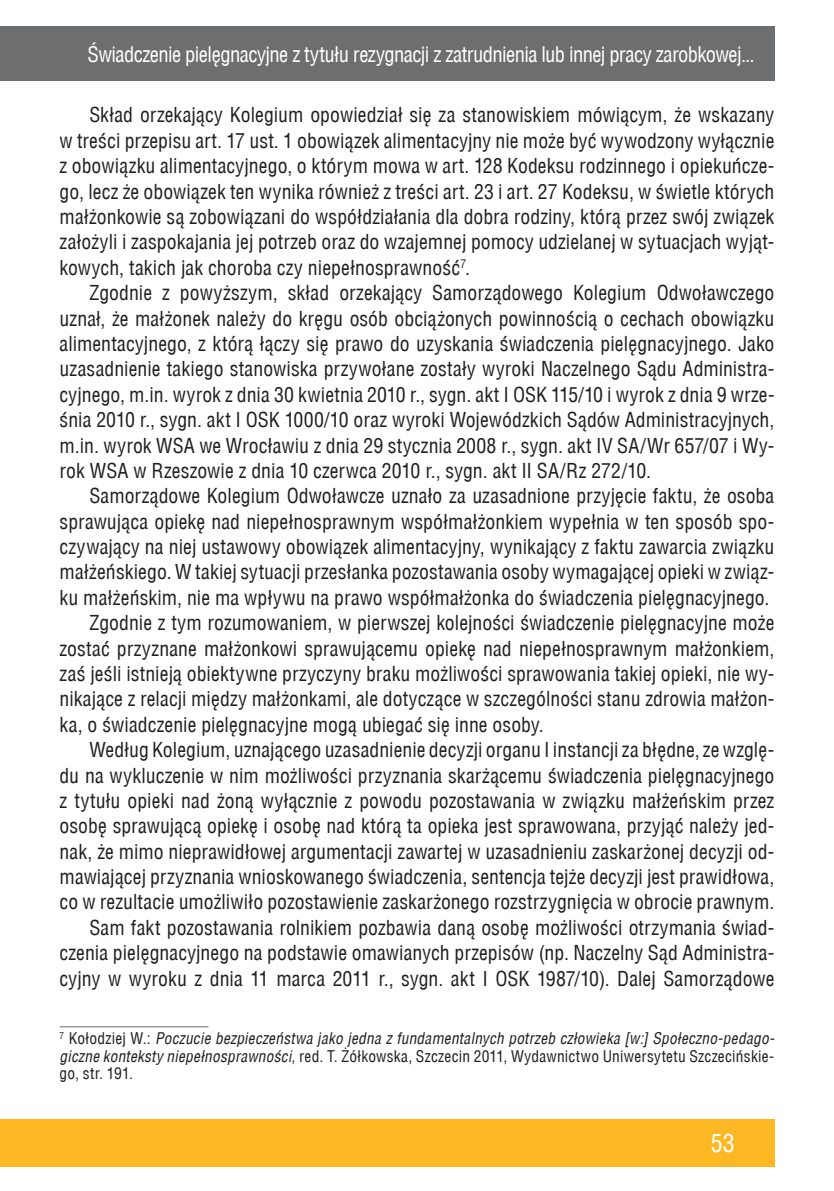
<style>
.page{position:relative;width:834px;height:1191px;background:#fff}
.page>*{position:absolute;margin:0;border:0;box-sizing:border-box;transform-origin:0 0}
.t1{font:24.5px "Switzerland Condensed";color:#fff}
.t2{font:21px "Switzerland Condensed";letter-spacing:-.03em;color:#fff}
.t3{font:20.12px/25.4px "Switzerland Condensed";letter-spacing:.005em;color:#231f20;text-align:justify}
.t4{font:italic 15.75px/17.5px "Switzerland Condensed";letter-spacing:.015em;color:#231f20;text-align:justify}
.s1{font-style:normal}
</style>
<div class="page">
<div style="left:0;top:1119px;width:774px;height:47px;background:#fdb824"></div>
<div style="left:0;top:26px;width:774px;height:55px;background:#6d6e70"></div>
<hr style="left:60px;top:1026px;width:148px;height:1px;background:#6d6e70">
<p class="t2" style="left:87px;top:42px;width:668px">Świadczenie pielęgnacyjne z tytułu rezygnacji z zatrudnienia lub innej pracy zarobkowej...</p>
<p class="t3" style="left:60px;top:102px;width:716px;text-indent:30px">Skład orzekający Kolegium opowiedział się za stanowiskiem mówiącym, że wskazany w treści przepisu art. 17 ust. 1 obowiązek alimentacyjny nie może być wywodzony wyłącznie z obowiązku alimentacyjnego, o którym mowa w art. 128 Kodeksu rodzinnego i opiekuńcze&shy;go, lecz że obowiązek ten wynika również z treści art. 23 i art. 27 Kodeksu, w świetle których małżonkowie są zobowiązani do współdziałania dla dobra rodziny, którą przez swój związek założyli i zaspokajania jej potrzeb oraz do wzajemnej pomocy udzielanej w sytuacjach wyjąt&shy;kowych, takich jak choroba czy niepełnosprawność<sup>7</sup>.</p>
<p class="t3" style="left:60px;top:280px;width:716px;text-indent:30px">Zgodnie z powyższym, skład orzekający Samorządowego Kolegium Odwoławczego uznał, że małżonek należy do kręgu osób obciążonych powinnością o cechach obowiązku alimentacyjnego, z którą łączy się prawo do uzyskania świadczenia pielęgnacyjnego. Jako uzasadnienie takiego stanowiska przywołane zostały wyroki Naczelnego Sądu Administra&shy;cyjnego, m.in. wyrok z dnia 30 kwietnia 2010 r., sygn. akt I OSK 115/10 i wyrok z dnia 9 wrze&shy;śnia 2010 r., sygn. akt I OSK 1000/10 oraz wyroki Wojewódzkich Sądów Administracyjnych, m.in. wyrok WSA we Wrocławiu z dnia 29 stycznia 2008 r., sygn. akt IV SA/Wr 657/07 i Wy&shy;rok WSA w Rzeszowie z dnia 10 czerwca 2010 r., sygn. akt II SA/Rz 272/10.</p>
<p class="t3" style="left:89px;top:483px;width:686px">Samorządowe Kolegium Odwoławcze uznało za uzasadnione przyjęcie faktu, że osoba</p>
<p class="t3" style="left:60px;top:508px;width:716px">sprawująca opiekę nad niepełnosprawnym współmałżonkiem wypełnia w ten sposób spo-</p>
<p class="t3" style="left:60px;top:534px;width:716px">czywający na niej ustawowy obowiązek alimentacyjny, wynikający z faktu zawarcia związku</p>
<p class="t3" style="left:60px;top:559px;width:716px">małżeńskiego. W takiej sytuacji przesłanka pozostawania osoby wymagającej opieki w związ-</p>
<p class="t3" style="left:60px;top:585px;width:711px">ku małżeńskim, nie ma wpływu na prawo współmałżonka do świadczenia pielęgnacyjnego.</p>
<p class="t3" style="left:89px;top:610px;width:686px">Zgodnie z tym rozumowaniem, w pierwszej kolejności świadczenie pielęgnacyjne może</p>
<p class="t3" style="left:60px;top:635px;width:716px">zostać przyznane małżonkowi sprawującemu opiekę nad niepełnosprawnym małżonkiem,</p>
<p class="t3" style="left:60px;top:661px;width:716px">zaś jeśli istnieją obiektywne przyczyny braku możliwości sprawowania takiej opieki, nie wy-</p>
<p class="t3" style="left:60px;top:686px;width:716px">nikające z relacji między małżonkami, ale dotyczące w szczególności stanu zdrowia małżon-</p>
<p class="t3" style="left:60px;top:711px;width:485px">ka, o świadczenie pielęgnacyjne mogą ubiegać się inne osoby.</p>
<p class="t3" style="left:89px;top:737px;width:686px">Według Kolegium, uznającego uzasadnienie decyzji organu I instancji za błędne, ze wzglę-</p>
<p class="t3" style="left:60px;top:762px;width:716px">du na wykluczenie w nim możliwości przyznania skarżącemu świadczenia pielęgnacyjnego</p>
<p class="t3" style="left:60px;top:788px;width:716px">z tytułu opieki nad żoną wyłącznie z powodu pozostawania w związku małżeńskim przez</p>
<p class="t3" style="left:60px;top:813px;width:716px">osobę sprawującą opiekę i osobę nad którą ta opieka jest sprawowana, przyjąć należy jed-</p>
<p class="t3" style="left:60px;top:838px;width:716px">nak, że mimo nieprawidłowej argumentacji zawartej w uzasadnieniu zaskarżonej decyzji od-</p>
<p class="t3" style="left:60px;top:864px;width:716px">mawiającej przyznania wnioskowanego świadczenia, sentencja tejże decyzji jest prawidłowa,</p>
<p class="t3" style="left:60px;top:889px;width:716px">co w rezultacie umożliwiło pozostawienie zaskarżonego rozstrzygnięcia w obrocie prawnym.</p>
<p class="t3" style="left:89px;top:914px;width:686px">Sam fakt pozostawania rolnikiem pozbawia daną osobę możliwości otrzymania świad-</p>
<p class="t3" style="left:60px;top:940px;width:716px">czenia pielęgnacyjnego na podstawie omawianych przepisów (np. Naczelny Sąd Administra-</p>
<p class="t3" style="left:60px;top:965px;width:716px">cyjny w wyroku z dnia 11 marca 2011 r., sygn. akt I OSK 1987/10). Dalej Samorządowe</p>
<p class="t4" style="left:60px;top:1029px;width:716px"><sup>7</sup> <span class="s1">Kołodziej W.:</span> Poczucie bezpieczeństwa jako jedna z fundamentalnych potrzeb człowieka [w:] Społeczno-pedago&shy;giczne konteksty niepełnosprawności<span class="s1">, red. T. Żółkowska, Szczecin 2011, Wydawnictwo Uniwersytetu Szczecińskie&shy;go, str. 191.</span></p>
<p class="t1" style="left:710px;top:1129px;width:26px">53</p>
</div>
